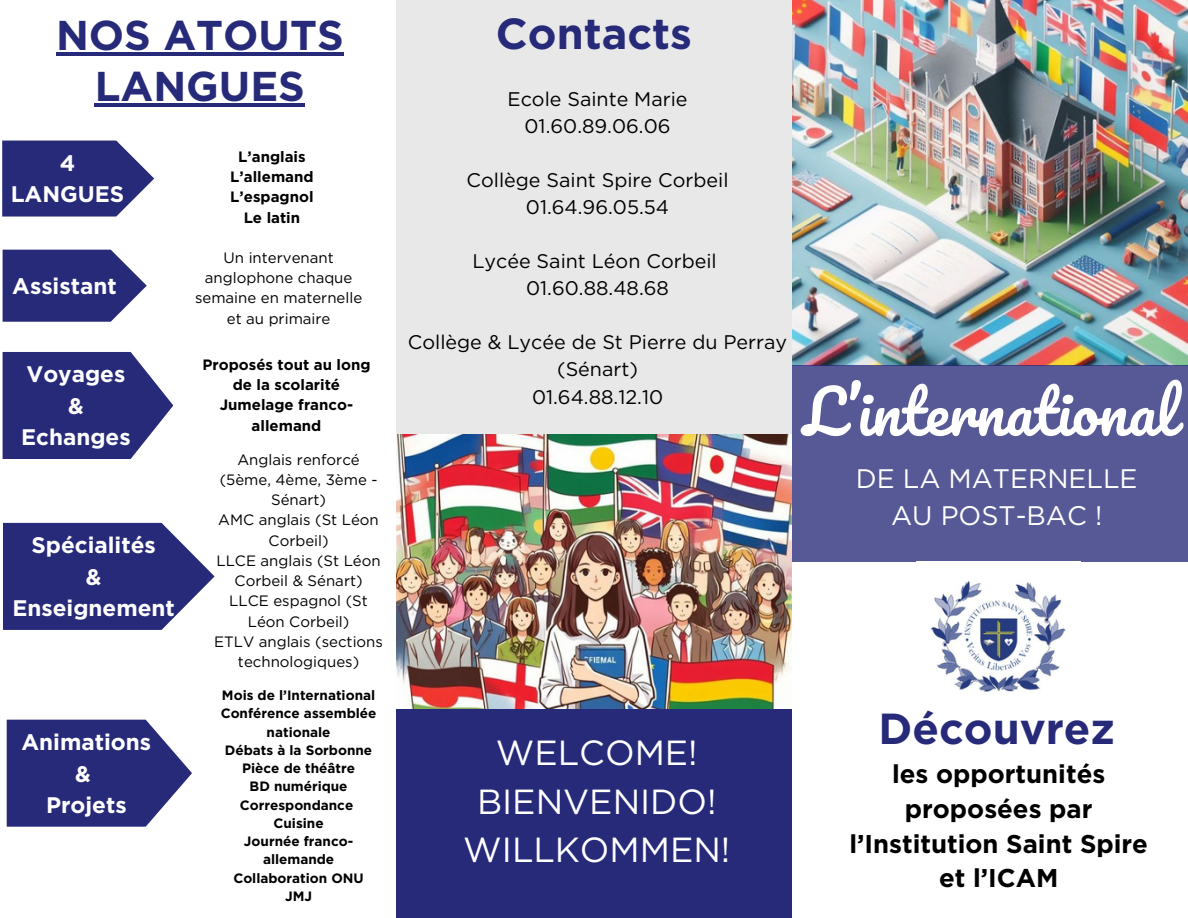
<style>
.page{position:relative;width:1188px;height:918px;background:#fff}
.page>*{position:absolute;margin:0;border:0;box-sizing:border-box;transform-origin:0 0}
.t1{font:59.7px "Pacifico";color:#fff}
.t2{font:700 43.35px "Gotham";color:#272a79}
.t3{font:700 41.7px/50.7px "Gotham";color:#272a79;text-align:center}
.t4{font:34.8px "Gotham";color:#fff}
.t5{font:26.85px "Gotham";color:#fff}
.t6{font:700 25.65px/34.8px "Gotham";color:#000;text-align:center}
.t7{font:700 22.5px "Gotham";color:#fff}
.t8{font:19.65px "Gotham";color:#000}
.t9{font:15px/20.2px "Gotham";color:#000;text-align:center}
.t10{font:700 15px/20.2px "Gotham";color:#000;text-align:center}
.t11{font:700 13.5px/18.3px "Gotham";color:#000;text-align:center}
</style>
<div class="page">
<div style="left:396px;top:0;width:396px;height:482px;background:#e8e8e8"></div>
<img style="left:792px;top:0;width:396px;height:365px">
<div style="left:396px;top:469px;width:396px;height:449px;background:#272a79"></div>
<div style="left:792px;top:365px;width:396px;height:196px;background:#575996"></div>
<img style="left:396px;top:435px;width:396px;height:273px">
<svg style="left:2px;top:141px;width:152px;height:76px;background:#42458a"></svg>
<svg style="left:3px;top:250px;width:144px;height:72px;background:#424489"></svg>
<svg style="left:3px;top:352px;width:170px;height:107px;background:#414389"></svg>
<svg style="left:3px;top:523px;width:212px;height:107px;background:#42458a"></svg>
<svg style="left:7px;top:720px;width:185px;height:107px;background:#42458a"></svg>
<img style="left:930px;top:581px;width:136px;height:111px">
<hr style="left:56px;top:52px;width:288px;height:4px;background:#272a79">
<hr style="left:95px;top:103px;width:210px;height:3px;background:#272a79">
<p class="t3" style="left:56px;top:10px;width:289px">NOS ATOUTS<br>LANGUES</p>
<p class="t7" style="left:60px;top:149px;width:17px">4</p>
<p class="t7" style="left:11px;top:181px;width:115px">LANGUES</p>
<p class="t7" style="left:12px;top:272px;width:106px">Assistant</p>
<p class="t7" style="left:26px;top:361px;width:100px">Voyages</p>
<p class="t7" style="left:68px;top:392px;width:17px">&amp;</p>
<p class="t7" style="left:21px;top:424px;width:111px">Echanges</p>
<p class="t7" style="left:31px;top:532px;width:126px">Spécialités</p>
<p class="t7" style="left:86px;top:563px;width:17px">&amp;</p>
<p class="t7" style="left:12px;top:595px;width:164px">Enseignement</p>
<p class="t7" style="left:22px;top:728px;width:131px">Animations</p>
<p class="t7" style="left:75px;top:760px;width:17px">&amp;</p>
<p class="t7" style="left:46px;top:791px;width:82px">Projets</p>
<p class="t10" style="left:238px;top:146px;width:69px">L’anglais</p>
<p class="t10" style="left:230px;top:167px;width:85px">L’allemand</p>
<p class="t10" style="left:230px;top:187px;width:85px">L’espagnol</p>
<p class="t10" style="left:244px;top:207px;width:58px">Le latin</p>
<p class="t9" style="left:195px;top:247px;width:169px">Un intervenant anglophone chaque semaine en maternelle</p>
<p class="t9" style="left:227px;top:308px;width:105px">et au primaire</p>
<p class="t10" style="left:203px;top:354px;width:169px">Proposés tout au long de la scolarité</p>
<p class="t10" style="left:220px;top:395px;width:135px">Jumelage franco&shy;allemand</p>
<p class="t9" style="left:220px;top:449px;width:159px">Anglais renforcé (5ème, 4ème, 3ème -<br>Sénart)</p>
<p class="t9" style="left:218px;top:510px;width:162px">AMC anglais (St Léon<br>Corbeil)</p>
<p class="t9" style="left:217px;top:550px;width:166px">LLCE anglais (St Léon<br>Corbeil &amp; Sénart)</p>
<p class="t9" style="left:229px;top:591px;width:140px">LLCE espagnol (St<br>Léon Corbeil)</p>
<p class="t9" style="left:214px;top:631px;width:170px">ETLV anglais (sections technologiques)</p>
<p class="t11" style="left:222px;top:686px;width:155px">Mois de l’International</p>
<p class="t11" style="left:221px;top:704px;width:157px">Conférence assemblée nationale</p>
<p class="t11" style="left:225px;top:741px;width:149px">Débats à la Sorbonne</p>
<p class="t11" style="left:242px;top:759px;width:114px">Pièce de théâtre</p>
<p class="t11" style="left:250px;top:777px;width:100px">BD numérique</p>
<p class="t11" style="left:240px;top:796px;width:115px">Correspondance</p>
<p class="t11" style="left:274px;top:814px;width:52px">Cuisine</p>
<p class="t11" style="left:244px;top:832px;width:111px">Journée franco&shy;allemande</p>
<p class="t11" style="left:233px;top:869px;width:132px">Collaboration ONU</p>
<p class="t11" style="left:285px;top:887px;width:29px">JMJ</p>
<p class="t2" style="left:496px;top:8px;width:198px">Contacts</p>
<p class="t8" style="left:508px;top:87px;width:182px">Ecole Sainte Marie</p>
<p class="t8" style="left:525px;top:114px;width:147px">01.60.89.06.06</p>
<p class="t8" style="left:467px;top:168px;width:264px">Collège Saint Spire Corbeil</p>
<p class="t8" style="left:526px;top:195px;width:145px">01.64.96.05.54</p>
<p class="t8" style="left:472px;top:249px;width:246px">Lycée Saint Léon Corbeil</p>
<p class="t8" style="left:526px;top:276px;width:144px">01.60.88.48.68</p>
<p class="t8" style="left:408px;top:331px;width:381px">Collège &amp; Lycée de St Pierre du Perray</p>
<p class="t8" style="left:557px;top:358px;width:82px">(Sénart)</p>
<p class="t8" style="left:532px;top:385px;width:133px">01.64.88.12.10</p>
<p class="t1" style="left:803px;top:380px;width:374px">L’international</p>
<p class="t5" style="left:856px;top:462px;width:283px">DE LA MATERNELLE</p>
<p class="t5" style="left:891px;top:499px;width:213px">AU POST-BAC !</p>
<p class="t4" style="left:496px;top:732px;width:203px">WELCOME!</p>
<p class="t4" style="left:477px;top:780px;width:241px">BIENVENIDO!</p>
<p class="t4" style="left:463px;top:829px;width:269px">WILLKOMMEN!</p>
<p class="t2" style="left:879px;top:703px;width:238px">Découvrez</p>
<p class="t6" style="left:849px;top:756px;width:300px">les opportunités proposées par l’Institution Saint Spire</p>
<p class="t6" style="left:939px;top:861px;width:121px">et l’ICAM</p>
</div>
